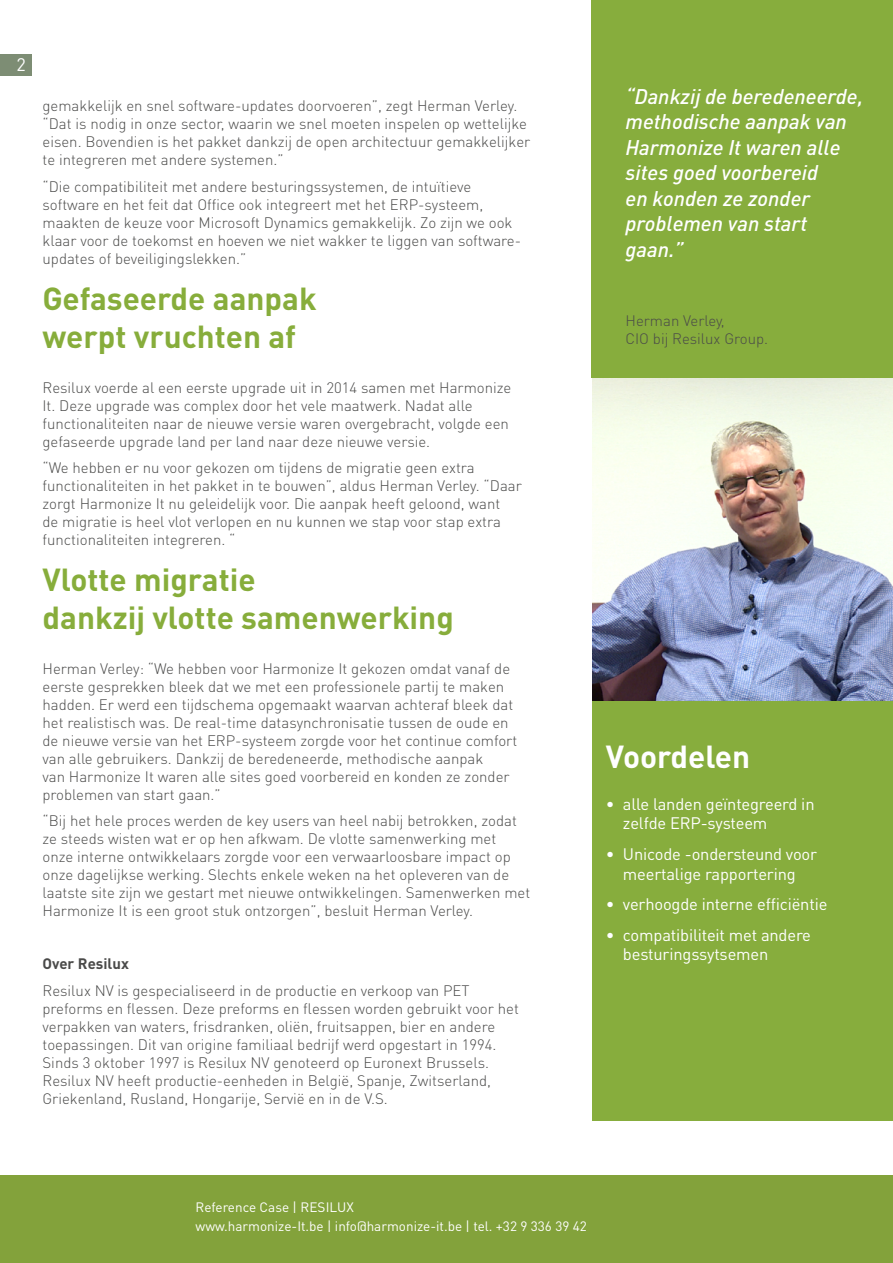
<style>
.page{position:relative;width:893px;height:1263px;background:#fff}
.page>*{position:absolute;margin:0;border:0;box-sizing:border-box;transform-origin:0 0}
.t1{font:700 31.5px/37.8px "DIN Pro";color:#87ad3b}
.t2{font:700 31.5px "DIN Pro";color:#fff}
.t3{font:italic 500 21px/25.5px "DIN";color:#fff}
.t4{font:18px "DIN Pro";color:#fff}
.t5{font:16.5px/19.8px "DIN Pro";letter-spacing:-.01em;color:#fff}
.t6{font:300 15px/18px "DIN Pro";color:#4a4a49}
.t7{font:700 15px "DIN Pro";color:#4a4a49}
.t8{font:13.5px/19px "DIN Pro";color:#fff}
</style>
<div class="page">
<div style="left:0;top:1175px;width:893px;height:88px;background:#83a23b"></div>
<div style="left:592px;top:583px;width:301px;height:538px;background:#87ad3d"></div>
<img style="left:592px;top:378px;width:301px;height:323px">
<div style="left:0;top:54px;width:32px;height:22px;background:#7d8d74"></div>
<div style="left:591px;top:0;width:302px;height:378px;background:#87ad3d"></div>
<p class="t4" style="left:16px;top:52px;width:11px">2</p>
<p class="t6" style="left:43px;top:96px;width:489px">gemakkelijk en snel software-updates doorvoeren”, zegt Herman Verley. “Dat is nodig in onze sector, waarin we snel moeten inspelen op wettelijke eisen. Bovendien is het pakket dankzij de open architectuur gemakkelijker te integreren met andere systemen.”</p>
<p class="t6" style="left:43px;top:177px;width:480px">“Die compatibiliteit met andere besturingssystemen, de intuïtieve software en het feit dat Office ook integreert met het ERP-systeem, maakten de keuze voor Microsoft Dynamics gemakkelijk. Zo zijn we ook klaar voor de toekomst en hoeven we niet wakker te liggen van software&shy;updates of beveiligingslekken.”</p>
<h1 class="t1" style="left:43px;top:279px;width:276px">Gefaseerde aanpak werpt vruchten af</h1>
<p class="t6" style="left:43px;top:377px;width:470px">Resilux voerde al een eerste upgrade uit in 2014 samen met Harmonize It. Deze upgrade was complex door het vele maatwerk. Nadat alle functionaliteiten naar de nieuwe versie waren overgebracht, volgde een gefaseerde upgrade land per land naar deze nieuwe versie.</p>
<p class="t6" style="left:43px;top:458px;width:481px">“We hebben er nu voor gekozen om tijdens de migratie geen extra functionaliteiten in het pakket in te bouwen”, aldus Herman Verley. “Daar zorgt Harmonize It nu geleidelijk voor. Die aanpak heeft geloond, want<br>de migratie is heel vlot verlopen en nu kunnen we stap voor stap extra functionaliteiten integreren. “</p>
<h1 class="t1" style="left:43px;top:560px;width:413px">Vlotte migratie<br>dankzij vlotte samenwerking</h1>
<p class="t6" style="left:43px;top:659px;width:476px">Herman Verley: “We hebben voor Harmonize It gekozen omdat vanaf de eerste gesprekken bleek dat we met een professionele partij te maken hadden. Er werd een tijdschema opgemaakt waarvan achteraf bleek dat het realistisch was. De real-time datasynchronisatie tussen de oude en de nieuwe versie van het ERP-systeem zorgde voor het continue comfort van alle gebruikers. Dankzij de beredeneerde, methodische aanpak<br>van Harmonize It waren alle sites goed voorbereid en konden ze zonder problemen van start gaan.”</p>
<p class="t6" style="left:43px;top:811px;width:489px">“Bij het hele proces werden de key users van heel nabij betrokken, zodat ze steeds wisten wat er op hen afkwam. De vlotte samenwerking met onze interne ontwikkelaars zorgde voor een verwaarloosbare impact op onze dagelijkse werking. Slechts enkele weken na het opleveren van de laatste site zijn we gestart met nieuwe ontwikkelingen. Samenwerken met Harmonize It is een groot stuk ontzorgen”, besluit Herman Verley.</p>
<p class="t7" style="left:43px;top:954px;width:88px">Over Resilux</p>
<p class="t6" style="left:43px;top:981px;width:478px">Resilux NV is gespecialiseerd in de productie en verkoop van PET preforms en flessen. Deze preforms en flessen worden gebruikt voor het verpakken van waters, frisdranken, oliën, fruitsappen, bier en andere toepassingen. Dit van origine familiaal bedrijf werd opgestart in 1994.<br>Sinds 3 oktober 1997 is Resilux NV genoteerd op Euronext Brussels.<br>Resilux NV heeft productie-eenheden in België, Spanje, Zwitserland, Griekenland, Rusland, Hongarije, Servië en in de V.S.</p>
<h2 class="t3" style="left:625px;top:83px;width:239px">“Dankzij de beredeneerde, methodische aanpak van<br>Harmonize It waren alle sites goed voorbereid<br>en konden ze zonder problemen van start gaan.”</h2>
<p class="t6" style="left:625px;top:311px;width:144px">Herman Verley,<br>CIO bij Resilux Group.</p>
<h1 class="t2" style="left:606px;top:735px;width:146px">Voordelen</h1>
<p class="t5" style="left:623px;top:793px;width:193px;text-indent:-17px">• alle landen geïntegreerd in zelfde ERP-systeem</p>
<p class="t5" style="left:606px;top:843px;width:213px;text-align:center">• Unicode -ondersteund voor meertalige rapportering</p>
<p class="t5" style="left:606px;top:893px;width:223px">• verhoogde interne efficiëntie</p>
<p class="t5" style="left:623px;top:924px;width:190px;text-indent:-17px">• compatibiliteit met andere besturingssytsemen</p>
<p class="t8" style="left:196px;top:1197px;width:393px">Reference Case | RESILUX<br>www.harmonize-It.be | info@harmonize-it.be | tel. +32 9 336 39 42</p>
<p class="t8" style="left:228px;top:1197px;width:319px;text-indent:73px">ART IUM<br>synergics.be | info@synergics.be | tel. +32 2 706 80 40</p>
</div>
